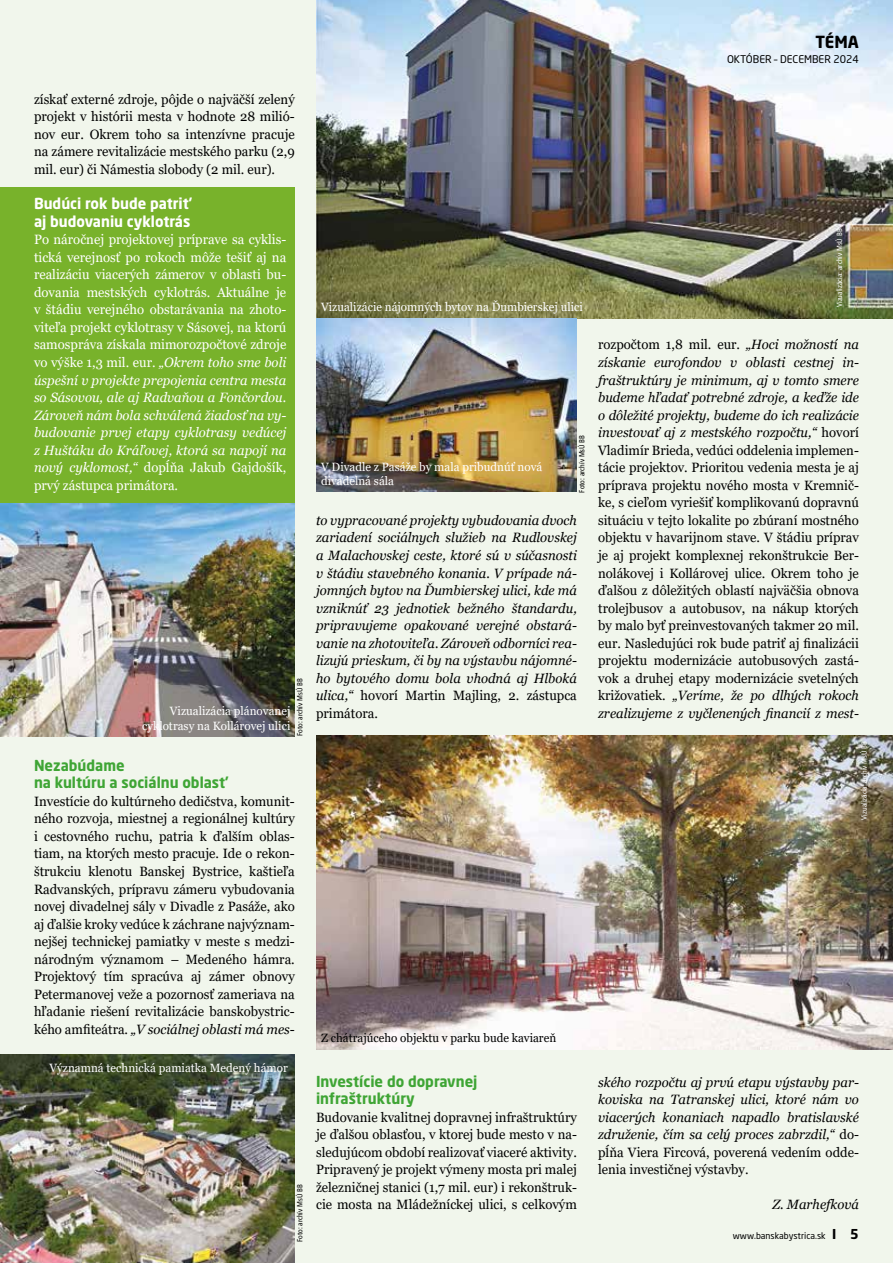
<style>
.page{position:relative;width:893px;height:1263px;background:#f1f6ec}
.page>*{position:absolute;margin:0;border:0;box-sizing:border-box;transform-origin:0 0}
.t1{font:700 16.5px "Neo Sans Pro";color:#000}
.t2{font:700 15px/17.5px "Neo Sans Pro";color:#3fa535}
.t3{font:700 15px/17.5px "Neo Sans Pro";color:#fff}
.t4{font:13.5px/17.5px "Georgia";color:#000;text-align:justify}
.t5{font:italic 13.5px/17.5px "Georgia";color:#000;text-align:justify}
.t6{font:13.5px/17.5px "Georgia";color:#fff;text-align:justify}
.t7{font:12px/14.4px "Georgia";color:#fff}
.t8{font:12px "Georgia";color:#000}
.t9{font:10.5px "Neo Sans Pro";color:#000}
.t10{font:9px "Neo Sans Pro";color:#000}
.t11{font:7.5px "Frutiger Cond CE";color:#fff}
.t12{font:7.5px "Frutiger Cond CE";color:#000}
.s1{font-style:italic}
.s2{font-style:normal}
.s3{font-weight:700;font-size:13.5px}
</style>
<div class="page">
<img style="left:316px;top:0;width:577px;height:319px">
<div style="left:0;top:187px;width:295px;height:323px;background:#78b22b"></div>
<img style="left:0;top:504px;width:295px;height:233px">
<img style="left:0;top:1054px;width:295px;height:209px">
<img style="left:316px;top:319px;width:261px;height:173px">
<img style="left:316px;top:736px;width:577px;height:313px">
<p class="t1" style="left:816px;top:31px;width:45px">TÉMA</p>
<p class="t9" style="left:727px;top:52px;width:133px">OKTÓBER – DECEMBER 2024</p>
<p class="t4" style="left:34px;top:91px;width:262px">získať externé zdroje, pôjde o najväčší zelený projekt v histórii mesta v hodnote 28 milió&shy;nov eur. Okrem toho sa intenzívne pracuje na zámere revitalizácie mestského parku (2,9 mil. eur) či Námestia slobody (2 mil. eur).</p>
<p class="t3" style="left:34px;top:194px;width:159px">Budúci rok bude patriť aj budovaniu cyklotrás</p>
<p class="t6" style="left:34px;top:231px;width:254px">Po náročnej projektovej príprave sa cyklis&shy;tická verejnosť po rokoch môže tešiť aj na realizáciu viacerých zámerov v oblasti bu&shy;dovania mestských cyklotrás. Aktuálne je v štádiu verejného obstarávania na zhoto&shy;viteľa projekt cyklotrasy v Sásovej, na ktorú samospráva získala mimorozpočtové zdroje vo výške 1,3 mil. eur. <span class="s1">„Okrem toho sme boli úspešní v projekte prepojenia centra mesta so Sásovou, ale aj Radvaňou a Fončordou.<br>Zároveň nám bola schválená žiadosť na vy&shy;budovanie prvej etapy cyklotrasy vedúcej z Huštáku do Kráľovej, ktorá sa napojí na nový cyklomost,“</span> dopĺňa Jakub Gajdošík, prvý zástupca primátora.</p>
<p class="t12" style="left:296px;top:736px;width:59px;rotate:-90deg">Foto: archív MsÚ BB</p>
<p class="t7" style="left:142px;top:704px;width:150px;text-align:right">Vizualizácia plánovanej cyklotrasy na Kollárovej ulici</p>
<p class="t2" style="left:34px;top:756px;width:196px">Nezabúdame<br>na kultúru a sociálnu oblasť</p>
<p class="t4" style="left:34px;top:793px;width:262px">Investície do kultúrneho dedičstva, komunit&shy;ného rozvoja, miestnej a regionálnej kultúry i cestovného ruchu, patria k ďalším oblas&shy;tiam, na ktorých mesto pracuje. Ide o rekon&shy;štrukciu klenotu Banskej Bystrice, kaštieľa Radvanských, prípravu zámeru vybudovania novej divadelnej sály v Divadle z Pasáže, ako aj ďalšie kroky vedúce k záchrane najvýznam&shy;nejšej technickej pamiatky v meste s medzi&shy;národným významom – Medeného hámra.<br>Projektový tím spracúva aj zámer obnovy Petermanovej veže a pozornosť zameriava na hľadanie riešení revitalizácie banskobystric&shy;kého amfiteátra. <span class="s1">„V sociálnej oblasti má mes-</span></p>
<p class="t7" style="left:49px;top:1060px;width:240px">Významná technická pamiatka Medený hámor</p>
<p class="t12" style="left:296px;top:1242px;width:59px;rotate:-90deg">Foto: archív MsÚ BB</p>
<p class="t7" style="left:321px;top:300px;width:263px">Vizualizácie nájomných bytov na Ďumbierskej ulici</p>
<p class="t7" style="left:321px;top:460px;width:223px">V Divadle z Pasáže by mala pribudnúť nová divadelná sála</p>
<p class="t12" style="left:578px;top:493px;width:59px;rotate:-90deg">Foto: archív MsÚ BB</p>
<p class="t5" style="left:316px;top:512px;width:262px">to vypracované projekty vybudovania dvoch zariadení sociálnych služieb na Rudlovskej a Malachovskej ceste, ktoré sú v súčasnosti v štádiu stavebného konania. V prípade ná&shy;jomných bytov na Ďumbierskej ulici, kde má vzniknúť 23 jednotiek bežného štandardu, pripravujeme opakované verejné obstará&shy;vanie na zhotoviteľa. Zároveň odborníci rea&shy;lizujú prieskum, či by na výstavbu nájomné&shy;ho bytového domu bola vhodná aj Hlboká ulica,“ <span class="s2">hovorí Martin Majling, 2. zástupca primátora.</span></p>
<p class="t11" style="left:835px;top:307px;width:80px;rotate:-90deg">Vizualizácia: archív MsÚ BB</p>
<p class="t4" style="left:598px;top:336px;width:262px">rozpočtom 1,8 mil. eur. <span class="s1">„Hoci možností na získanie eurofondov v oblasti cestnej in&shy;fraštruktúry je minimum, aj v tomto smere budeme hľadať potrebné zdroje, a keďže ide o dôležité projekty, budeme do ich realizácie investovať aj z mestského rozpočtu,“</span> hovorí Vladimír Brieda, vedúci oddelenia implemen&shy;tácie projektov. Prioritou vedenia mesta je aj príprava projektu nového mosta v Kremnič&shy;ke, s cieľom vyriešiť komplikovanú dopravnú situáciu v tejto lokalite po zbúraní mostného objektu v havarijnom stave. V štádiu príprav je aj projekt komplexnej rekonštrukcie Ber&shy;nolákovej i Kollárovej ulice. Okrem toho je ďalšou z dôležitých oblastí najväčšia obnova trolejbusov a autobusov, na nákup ktorých by malo byť preinvestovaných takmer 20 mil. eur. Nasledujúci rok bude patriť aj finalizácii projektu modernizácie autobusových zastá&shy;vok a druhej etapy modernizácie svetelných križovatiek. <span class="s1">„Veríme, že po dlhých rokoch zrealizujeme z vyčlenených financií z mest-</span></p>
<p class="t11" style="left:860px;top:819px;width:80px;rotate:-90deg">Vizualizácia: archív MsÚ BB</p>
<p class="t8" style="left:321px;top:1030px;width:237px">Z chátrajúceho objektu v parku bude kaviareň</p>
<p class="t2" style="left:316px;top:1072px;width:163px">Investície do dopravnej infraštruktúry</p>
<p class="t4" style="left:316px;top:1108px;width:262px">Budovanie kvalitnej dopravnej infraštruktúry je ďalšou oblasťou, v ktorej bude mesto v na&shy;sledujúcom období realizovať viaceré aktivity.<br>Pripravený je projekt výmeny mosta pri malej železničnej stanici (1,7 mil. eur) i rekonštruk&shy;cie mosta na Mládežníckej ulici, s celkovým</p>
<p class="t5" style="left:598px;top:1073px;width:262px">ského rozpočtu aj prvú etapu výstavby par&shy;koviska na Tatranskej ulici, ktoré nám vo viacerých konaniach napadlo bratislavské združenie, čím sa celý proces zabrzdil,“ <span class="s2">do&shy;pĺňa Viera Fircová, poverená vedením odde&shy;lenia investičnej výstavby.</span></p>
<p class="t5" style="left:772px;top:1196px;width:88px">Z. Marhefková</p>
<p class="t10" style="left:733px;top:1230px;width:128px">www.banskabystrica.sk <span class="s3">I 5</span></p>
</div>
